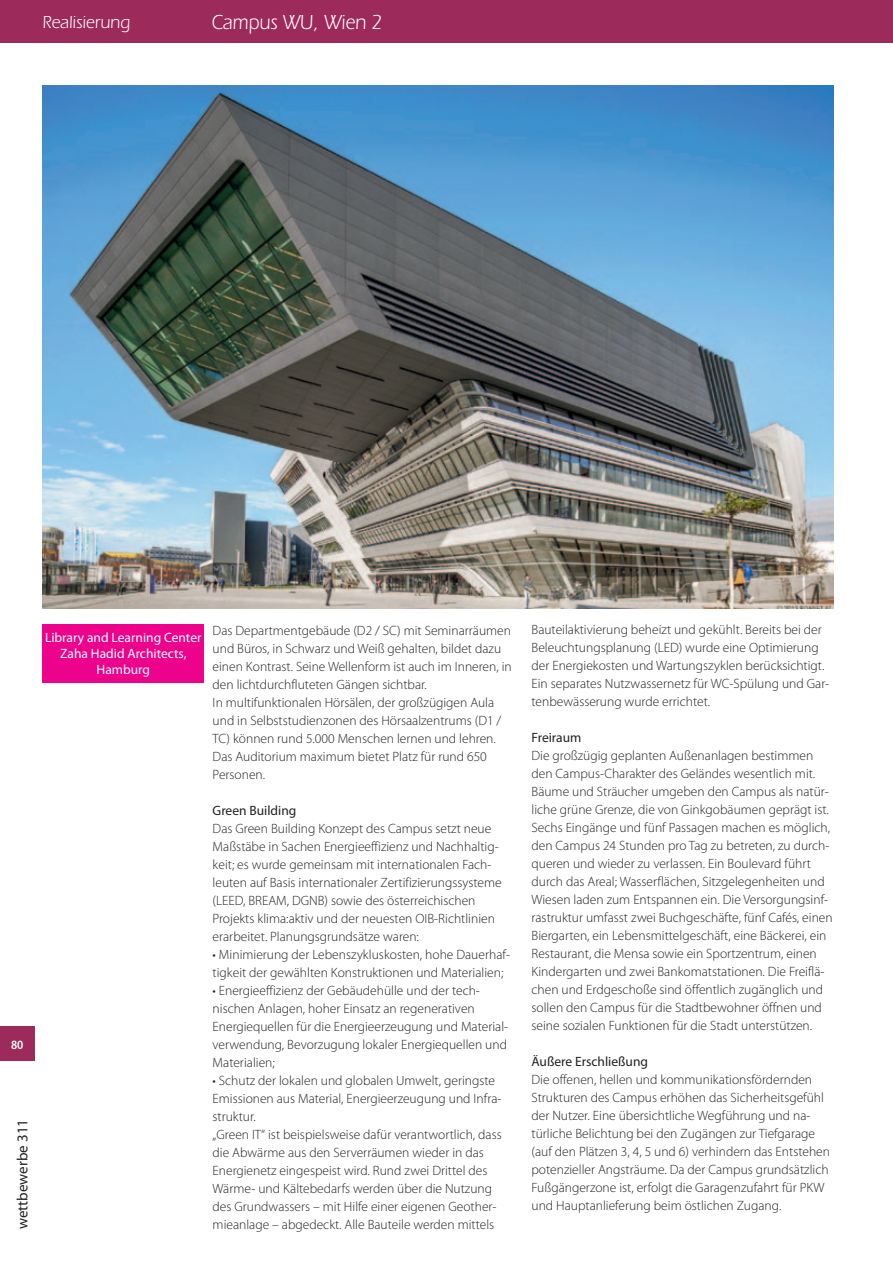
<style>
.page{position:relative;width:893px;height:1263px;background:#fff}
.page>*{position:absolute;margin:0;border:0;box-sizing:border-box;transform-origin:0 0}
.t1{font:21px "ITC Eras Std";color:#fff;scale:.9 1}
.t2{font:18px "ITC Eras Std";color:#fff;scale:.95 1}
.t3{font:15px "Myriad Pro";color:#231f20}
.t4{font:300 13.5px/18px "Myriad Pro";color:#231f20}
.t5{font:13.5px/16.2px "Myriad Pro";color:#fff;text-align:center}
.t6{font:13.5px "Myriad Pro";color:#231f20}
.t7{font:600 12.75px "Myriad Pro";color:#fff;scale:.9 1}
</style>
<div class="page">
<img style="left:43px;top:85px;width:790px;height:523px">
<div style="left:0;top:0;width:893px;height:43px;background:#9c2a5b"></div>
<div style="left:0;top:1027px;width:34px;height:34px;background:#9c2a5b"></div>
<div style="left:43px;top:624px;width:161px;height:59px;background:#ed028c"></div>
<h2 class="t2" style="left:43px;top:12px;width:94px">Realisierung</h2>
<h1 class="t1" style="left:211px;top:11px;width:191px">Campus WU, Wien 2</h1>
<p class="t7" style="left:11px;top:1036px;width:15px">80</p>
<p class="t3" style="left:13px;top:1229px;width:112px;rotate:-90deg">wettbewerbe 311</p>
<p class="t5" style="left:45px;top:629px;width:158px">Library and Learning Center<br>Zaha Hadid Architects,<br>Hamburg</p>
<p class="t4" style="left:213px;top:621px;width:301px">Das Departmentgebäude (D2 / SC) mit Seminarräumen und Büros, in Schwarz und Weiß gehalten, bildet dazu einen Kontrast. Seine Wellenform ist auch im Inneren, in den lichtdurchfluteten Gängen sichtbar.<br>In multifunktionalen Hörsälen, der großzügigen Aula und in Selbststudienzonen des Hörsaalzentrums (D1 / TC) können rund 5.000 Menschen lernen und lehren.<br>Das Auditorium maximum bietet Platz für rund 650<br>Personen.</p>
<p class="t6" style="left:213px;top:802px;width:85px">Green Building</p>
<p class="t4" style="left:213px;top:819px;width:291px">Das Green Building Konzept des Campus setzt neue Maßstäbe in Sachen Energieeffizienz und Nachhaltig&shy;keit; es wurde gemeinsam mit internationalen Fach&shy;leuten auf Basis internationaler Zertifizierungssysteme (LEED, BREAM, DGNB) sowie des österreichischen Projekts klima:aktiv und der neuesten OIB-Richtlinien erarbeitet. Planungsgrundsätze waren:</p>
<p class="t4" style="left:213px;top:945px;width:299px">• Minimierung der Lebenszykluskosten, hohe Dauerhaf&shy;tigkeit der gewählten Konstruktionen und Materialien;</p>
<p class="t4" style="left:213px;top:981px;width:297px">• Energieeffizienz der Gebäudehülle und der tech&shy;nischen Anlagen, hoher Einsatz an regenerativen Energiequellen für die Energieerzeugung und Material&shy;verwendung, Bevorzugung lokaler Energiequellen und Materialien;</p>
<p class="t4" style="left:213px;top:1071px;width:291px">• Schutz der lokalen und globalen Umwelt, geringste Emissionen aus Material, Energieerzeugung und Infra&shy;struktur.<br>„Green IT“ ist beispielsweise dafür verantwortlich, dass die Abwärme aus den Serverräumen wieder in das Energienetz eingespeist wird. Rund zwei Drittel des Wärme- und Kältebedarfs werden über die Nutzung des Grundwassers – mit Hilfe einer eigenen Geother&shy;mieanlage – abgedeckt. Alle Bauteile werden mittels</p>
<p class="t4" style="left:531px;top:621px;width:299px">Bauteilaktivierung beheizt und gekühlt. Bereits bei der Beleuchtungsplanung (LED) wurde eine Optimierung der Energiekosten und Wartungszyklen berücksichtigt.<br>Ein separates Nutzwassernetz für WC-Spülung und Gar&shy;tenbewässerung wurde errichtet.</p>
<p class="t6" style="left:531px;top:730px;width:51px">Freiraum</p>
<p class="t4" style="left:531px;top:747px;width:303px">Die großzügig geplanten Außenanlagen bestimmen den Campus-Charakter des Geländes wesentlich mit.<br>Bäume und Sträucher umgeben den Campus als natür&shy;liche grüne Grenze, die von Ginkgobäumen geprägt ist.<br>Sechs Eingänge und fünf Passagen machen es möglich, den Campus 24 Stunden pro Tag zu betreten, zu durch&shy;queren und wieder zu verlassen. Ein Boulevard führt durch das Areal; Wasserflächen, Sitzgelegenheiten und Wiesen laden zum Entspannen ein. Die Versorgungsinf&shy;rastruktur umfasst zwei Buchgeschäfte, fünf Cafés, einen Biergarten, ein Lebensmittelgeschäft, eine Bäckerei, ein Restaurant, die Mensa sowie ein Sportzentrum, einen Kindergarten und zwei Bankomatstationen. Die Freiflä&shy;chen und Erdgeschoße sind öffentlich zugänglich und sollen den Campus für die Stadtbewohner öffnen und seine sozialen Funktionen für die Stadt unterstützen.</p>
<p class="t6" style="left:531px;top:1053px;width:118px">Äußere Erschließung</p>
<p class="t4" style="left:531px;top:1071px;width:300px">Die offenen, hellen und kommunikationsfördernden Strukturen des Campus erhöhen das Sicherheitsgefühl der Nutzer. Eine übersichtliche Wegführung und na&shy;türliche Belichtung bei den Zugängen zur Tiefgarage (auf den Plätzen 3, 4, 5 und 6) verhindern das Entstehen potenzieller Angsträume. Da der Campus grundsätzlich Fußgängerzone ist, erfolgt die Garagenzufahrt für PKW und Hauptanlieferung beim östlichen Zugang.</p>
</div>
